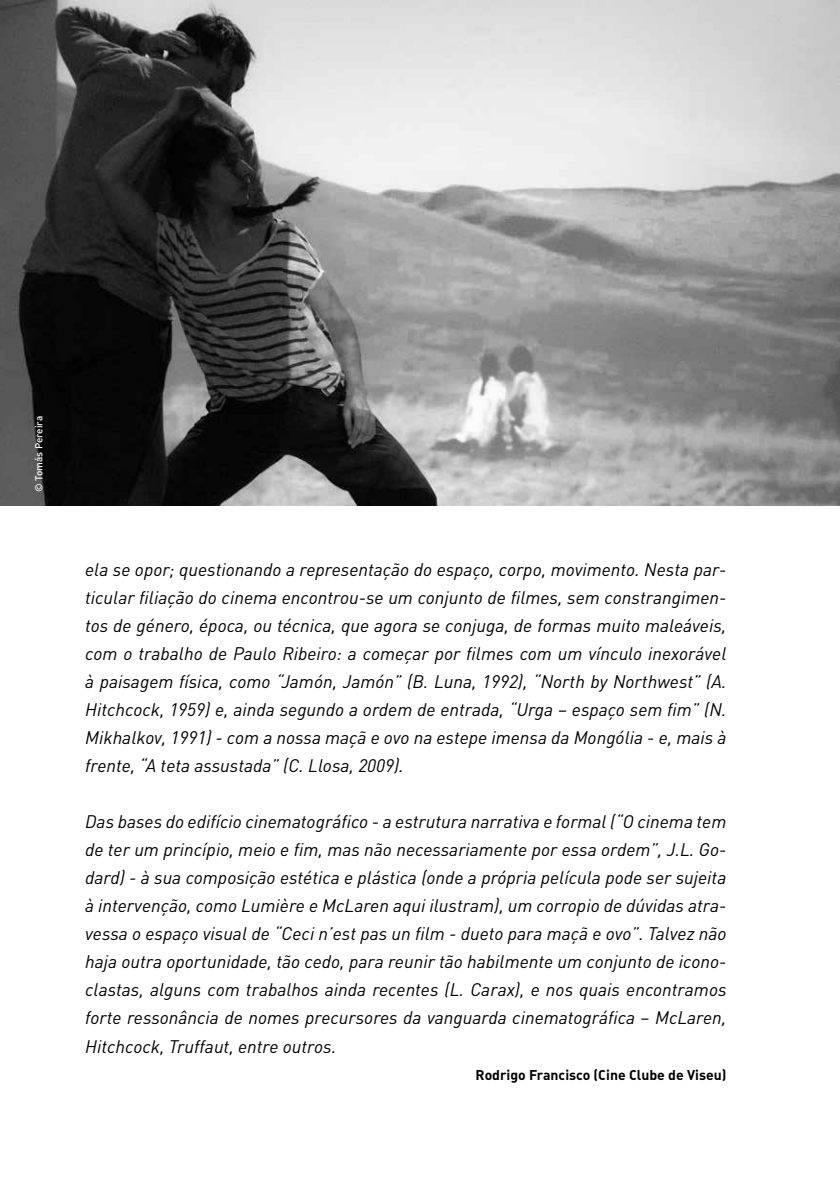
<style>
.page{position:relative;width:840px;height:1191px;background:#fff}
.page>*{position:absolute;margin:0;border:0;box-sizing:border-box;transform-origin:0 0}
.t1{font:italic 18px/28px "DIN";color:#000;text-align:justify}
.t2{font:14px "DIN Bold Alternate";color:#000}
.t3{font:10px "DIN Medium Alternate";color:#fff}
</style>
<div class="page">
<img style="left:0;top:0;width:839px;height:505px">
<p class="t3" style="left:33px;top:492px;width:78px;rotate:-90deg">© Tomás Pereira</p>
<p class="t1" style="left:85px;top:555px;width:642px">ela se opor; questionando a representação do espaço, corpo, movimento. Nesta par&shy;ticular filiação do cinema encontrou-se um conjunto de filmes, sem constrangimen&shy;tos de género, época, ou técnica, que agora se conjuga, de formas muito maleáveis, com o trabalho de Paulo Ribeiro: a começar por filmes com um vínculo inexorável à paisagem física, como “Jamón, Jamón” (B. Luna, 1992), “North by Northwest” (A.<br>Hitchcock, 1959) e, ainda segundo a ordem de entrada, “Urga – espaço sem fim” (N.<br>Mikhalkov, 1991) - com a nossa maçã e ovo na estepe imensa da Mongólia - e, mais à frente, “A teta assustada” (C. Llosa, 2009).</p>
<p class="t1" style="left:85px;top:807px;width:642px">Das bases do edifício cinematográfico - a estrutura narrativa e formal (“O cinema tem de ter um princípio, meio e fim, mas não necessariamente por essa ordem”, J.L. Go&shy;dard) - à sua composição estética e plástica (onde a própria película pode ser sujeita à intervenção, como Lumière e McLaren aqui ilustram), um corropio de dúvidas atra&shy;vessa o espaço visual de “Ceci n’est pas un film - dueto para maçã e ovo”. Talvez não haja outra oportunidade, tão cedo, para reunir tão habilmente um conjunto de icono&shy;clastas, alguns com trabalhos ainda recentes (L. Carax), e nos quais encontramos forte ressonância de nomes precursores da vanguarda cinematográfica – McLaren, Hitchcock, Truffaut, entre outros.</p>
<p class="t2" style="left:475px;top:1066px;width:252px">Rodrigo Francisco (Cine Clube de Viseu)</p>
</div>
